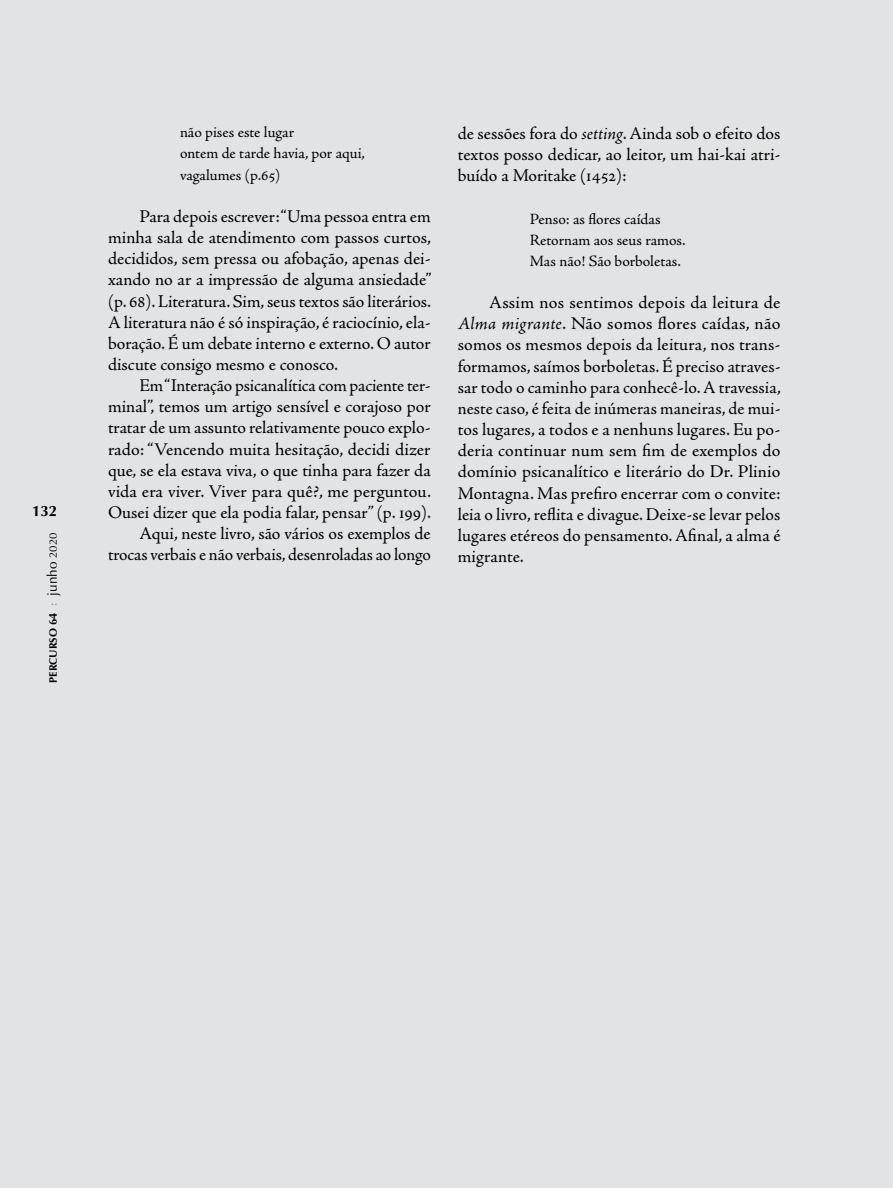
<style>
.page{position:relative;width:893px;height:1188px;background:#e2e3e4}
.page>*{position:absolute;margin:0;border:0;box-sizing:border-box;transform-origin:0 0}
.t1{font:18px/21.1px "Adobe Jenson Pro";color:#000;text-align:justify}
.t2{font:15.75px/21.1px "Adobe Jenson Pro";color:#000}
.t3{font:700 15px "Optima LT Std";color:#000}
.t4{font:10.8px "Optima LT Std Bold SC800";color:#000}
.s1{font-size:11.25px}
.s2{font-family:"Adobe Jenson Pro";font-size:13.5px;color:#939598}
.s3{font-family:"Optima LT Std";font-size:13.5px}
.s4{font-family:"Optima LT Std"}
.s5{font-style:italic}
</style>
<div class="page">
<p class="t3" style="left:32px;top:502px;width:27px">132</p>
<p class="t4" style="left:47px;top:683px;width:152px;rotate:-90deg">percurso <span class="s1">64</span> <span class="s2">:</span> <span class="s3">junho</span> <span class="s4">2020</span></p>
<p class="t2" style="left:180px;top:122px;width:187px">não pises este lugar<br>ontem de tarde havia, por aqui, vagalumes (p.65)</p>
<p class="t1" style="left:108px;top:206px;width:325px;text-indent:32px">Para depois escrever: “Uma pessoa entra em minha sala de atendimento com passos curtos, decididos, sem pressa ou afobação, apenas dei&shy;xando no ar a impressão de alguma ansiedade” (p. 68). Literatura. Sim, seus textos são literários.<br>A literatura não é só inspiração, é raciocínio, ela&shy;boração. É um debate interno e externo. O autor discute consigo mesmo e conosco.</p>
<p class="t1" style="left:108px;top:375px;width:325px;text-align:right">Em “Interação psicanalítica com paciente ter&shy;minal”, temos um artigo sensível e corajoso por tratar de um assunto relativamente pouco explo&shy;rado: “Vencendo muita hesitação, decidi dizer que, se ela estava viva, o que tinha para fazer da vida era viver. Viver para quê?, me perguntou.<br>Ousei dizer que ela podia falar, pensar” (p. 199).<br>Aqui, neste livro, são vários os exemplos de trocas verbais e não verbais, desenroladas ao longo</p>
<p class="t1" style="left:458px;top:123px;width:324px">de sessões fora do <span class="s5">setting</span>. Ainda sob o efeito dos textos posso dedicar, ao leitor, um hai-kai atri&shy;buído a Moritake (1452):</p>
<p class="t2" style="left:530px;top:208px;width:157px">Penso: as flores caídas<br>Retornam aos seus ramos.<br>Mas não! São borboletas.</p>
<p class="t1" style="left:458px;top:292px;width:325px;text-indent:32px">Assim nos sentimos depois da leitura de <span class="s5">Alma migrante</span>. Não somos flores caídas, não somos os mesmos depois da leitura, nos trans&shy;formamos, saímos borboletas. É preciso atraves&shy;sar todo o caminho para conhecê-lo. A travessia, neste caso, é feita de inúmeras maneiras, de mui&shy;tos lugares, a todos e a nenhuns lugares. Eu po&shy;deria continuar num sem fim de exemplos do domínio psicanalítico e literário do Dr. Plinio Montagna. Mas prefiro encerrar com o convite: leia o livro, reflita e divague. Deixe-se levar pelos lugares etéreos do pensamento. Afinal, a alma é migrante.</p>
</div>
